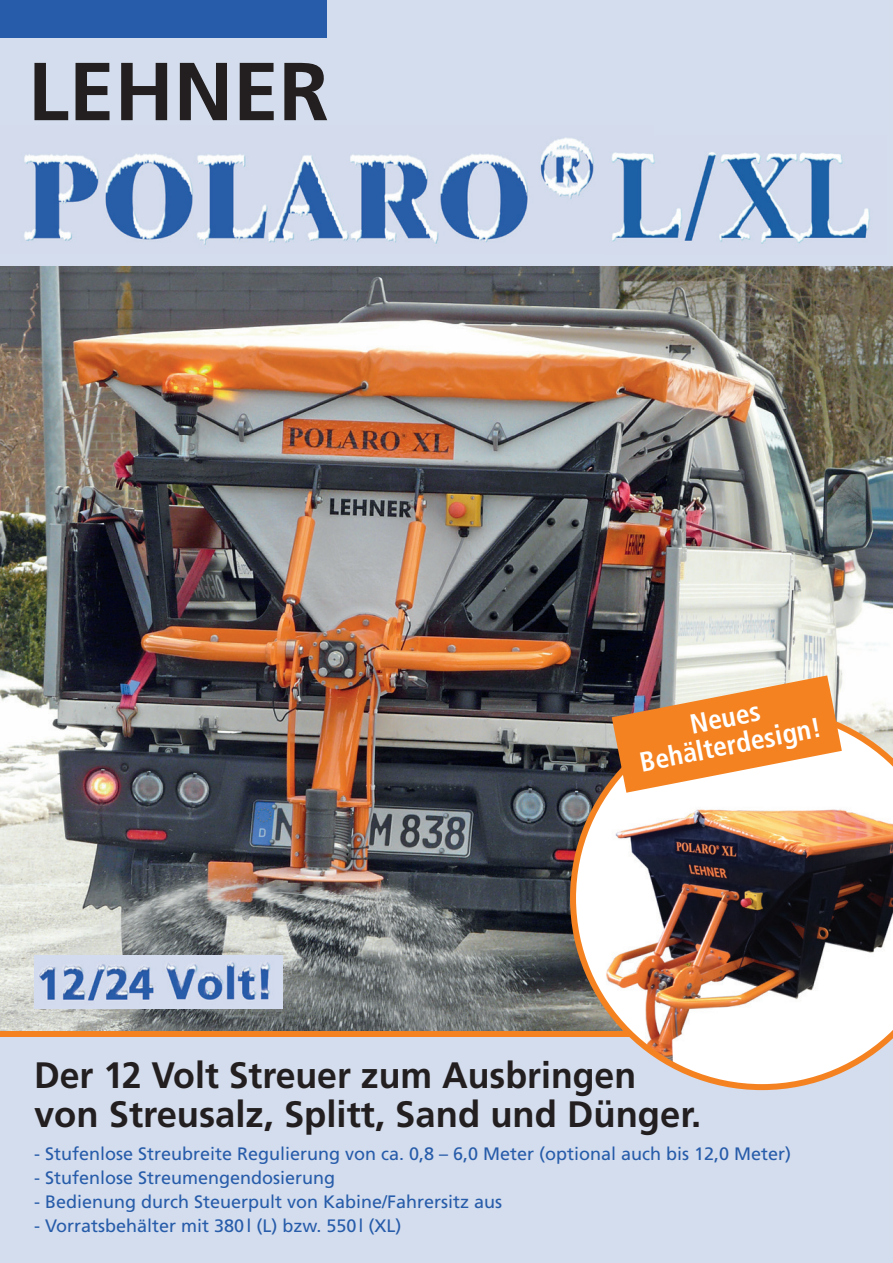
<style>
.page{position:relative;width:893px;height:1263px;background:#fff}
.page>*{position:absolute;margin:0;border:0;box-sizing:border-box;transform-origin:0 0}
.t1{font:700 82.05px "Frutiger LT Std";color:#231f20}
.t2{font:700 36.75px/39px "Frutiger LT Std";color:#231f20}
.t3{font:700 condensed 27.6px/27.6px "Frutiger";color:#fff;text-align:center}
.t4{font:18px "Frutiger LT Std";color:#275caa}
</style>
<div class="page">
<img style="left:0;top:265px;width:893px;height:766px">
<div style="left:0;top:0;width:893px;height:265px;background:#d4dded"></div>
<div style="left:0;top:0;width:327px;height:38px;background:#275caa"></div>
<img style="left:24px;top:138px;width:570px;height:107px">
<img style="left:34px;top:956px;width:249px;height:52px">
<div style="left:0;top:1037px;width:893px;height:226px;background:#d4dded"></div>
<div style="left:0;top:1031px;width:893px;height:6px;background:#f58220"></div>
<img style="left:612px;top:152px;width:258px;height:92px">
<img style="left:570px;top:706px;width:323px;height:384px">
<svg style="left:612px;top:675px;width:230px;height:118px"></svg>
<h1 class="t1" style="left:28px;top:43px;width:303px">LEHNER</h1>
<h3 class="t3" style="left:632px;top:722px;width:186px;rotate:-11deg">Neues<br>Behälterdesign!</h3>
<h2 class="t2" style="left:34px;top:1055px;width:669px">Der 12 Volt Streuer zum Ausbringen von Streusalz, Splitt, Sand und Dünger.</h2>
<p class="t4" style="left:34px;top:1143px;width:759px">- Stufenlose Streubreite Regulierung von ca. 0,8 – 6,0 Meter (optional auch bis 12,0 Meter)</p>
<p class="t4" style="left:34px;top:1167px;width:303px">- Stufenlose Streumengendosierung</p>
<p class="t4" style="left:34px;top:1191px;width:470px">- Bedienung durch Steuerpult von Kabine/Fahrersitz aus</p>
<p class="t4" style="left:34px;top:1215px;width:369px">- Vorratsbehälter mit 380l (L) bzw. 550l (XL)</p>
</div>
